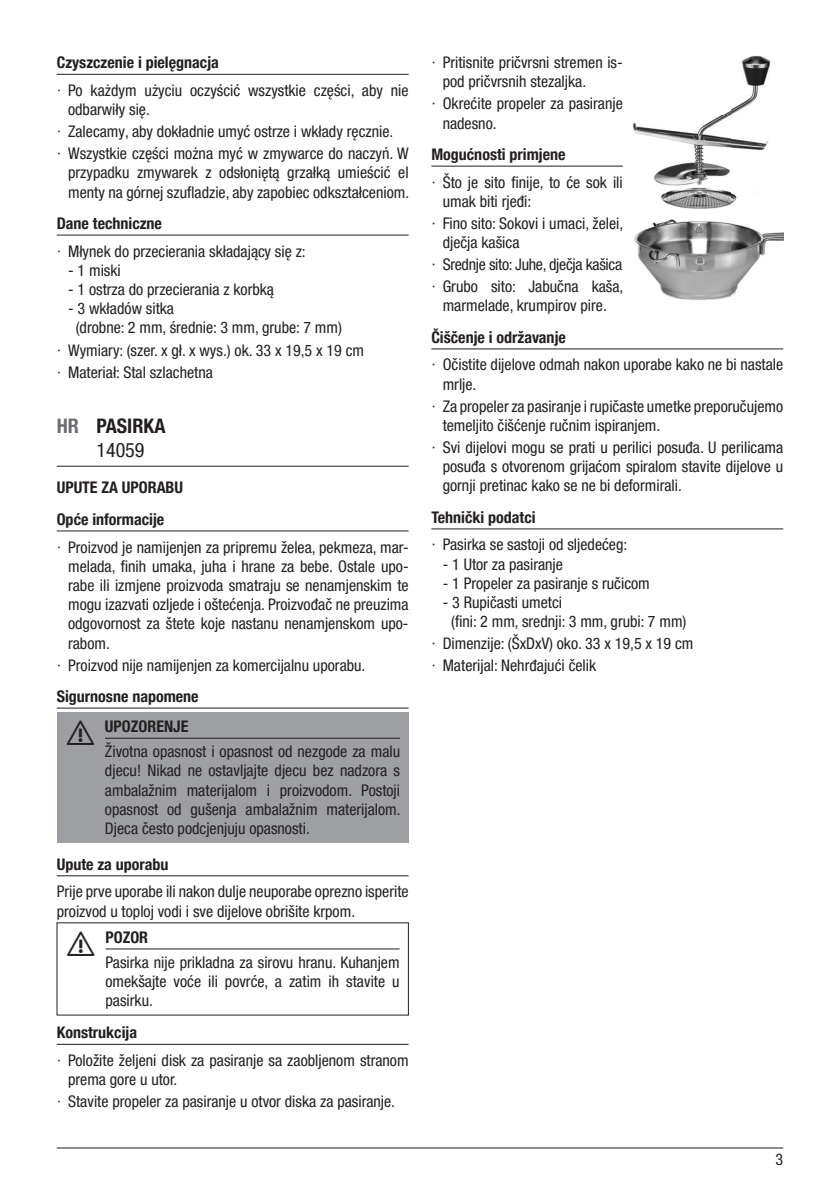
<style>
.page{position:relative;width:840px;height:1191px;background:#fff}
.page>*{position:absolute;margin:0;border:0;box-sizing:border-box;transform-origin:0 0}
.t1{font:700 condensed 20px/24px "Helvetica Neue LT Pro";color:#231f20}
.t2{font:condensed 16px/19.2px "Helvetica Neue LT Pro";color:#231f20}
.t3{font:700 condensed 16px/31.4px "Helvetica Neue LT Pro";color:#231f20}
.t4{font:condensed 16px "Helvetica Neue LT Std";color:#231f20}
.s1{font-weight:700}
.s2{font-family:"Arial";font-stretch:normal}
.s3{color:#6c6d70}
.s4{font-weight:400}
</style>
<div class="page">
<hr style="left:57px;top:1147px;width:725px;height:1px;background:#231f20">
<hr style="left:57px;top:74px;width:351px;height:1px;background:#231f20">
<hr style="left:57px;top:234px;width:351px;height:1px;background:#231f20">
<hr style="left:57px;top:466px;width:351px;height:1px;background:#231f20">
<hr style="left:57px;top:530px;width:351px;height:1px;background:#231f20">
<hr style="left:57px;top:707px;width:351px;height:1px;background:#231f20">
<hr style="left:57px;top:875px;width:351px;height:1px;background:#231f20">
<hr style="left:57px;top:1043px;width:351px;height:1px;background:#231f20">
<div style="left:57px;top:712px;width:351px;height:130px;background:#9d9fa2"></div>
<hr style="left:105px;top:738px;width:295px;height:1px;background:#231f20">
<hr style="left:105px;top:948px;width:294px;height:1px;background:#231f20">
<hr style="left:431px;top:166px;width:191px;height:1px;background:#231f20">
<hr style="left:431px;top:348px;width:351px;height:1px;background:#231f20">
<hr style="left:431px;top:528px;width:351px;height:1px;background:#231f20">
<img style="left:633px;top:55px;width:149px;height:245px">
<p class="t2" style="left:57px;top:48px;width:353px;line-height:27.8px"><span class="s1">Czyszczenie i pielęgnacja<br></span><span class="s2">·</span> Po każdym użyciu oczyścić wszystkie części, aby nie</p>
<p class="t2" style="left:57px;top:98px;width:353px;line-height:22px;text-indent:11px">odbarwiły się.<br><span class="s2">·</span> Zalecamy, aby dokładnie umyć ostrze i wkłady ręcznie.<br><span class="s2">·</span> Wszystkie części można myć w zmywarce do naczyń. W</p>
<p class="t2" style="left:68px;top:163px;width:342px">przypadku zmywarek z odsłoniętą grzałką umieścić el menty na górnej szufladzie, aby zapobiec odkształceniom.</p>
<p class="t2" style="left:57px;top:209px;width:250px;line-height:27.8px"><span class="s1">Dane techniczne<br></span><span class="s2">·</span> Młynek do przecierania składający się z:</p>
<p class="t2" style="left:68px;top:260px;width:54px">- 1 miski</p>
<p class="t2" style="left:68px;top:280px;width:207px">- 1 ostrza do przecierania z korbką</p>
<p class="t2" style="left:76px;top:299px;width:267px;text-indent:-8px">- 3 wkładów sitka<br>(drobne: 2 mm, średnie: 3 mm, grube: 7 mm)</p>
<p class="t2" style="left:57px;top:339px;width:309px;line-height:22px"><span class="s2">·</span> Wymiary: (szer. x gł. x wys.) ok. 33 x 19,5 x 19 cm <span class="s2">·</span> Materiał: Stal szlachetna</p>
<p class="t1" style="left:96px;top:414px;width:70px;text-indent:-40px"><span class="s3">HR</span> PASIRKA<br><span class="s4">14059</span></p>
<p class="t3" style="left:57px;top:472px;width:128px">UPUTE ZA UPORABU<br>Opće informacije</p>
<p class="t2" style="left:68px;top:537px;width:342px;text-align:justify;text-indent:-11px"><span class="s2">·</span> Proizvod je namijenjen za pripremu želea, pekmeza, mar&shy;melada, finih umaka, juha i hrane za bebe. Ostale upo&shy;rabe ili izmjene proizvoda smatraju se nenamjenskim te mogu izazvati ozljede i oštećenja. Proizvođač ne preuzima odgovornost za štete koje nastanu nenamjenskom upo&shy;rabom.</p>
<p class="t2" style="left:57px;top:655px;width:310px"><span class="s2">·</span> Proizvod nije namijenjen za komercijalnu uporabu.</p>
<p class="t3" style="left:57px;top:680px;width:143px">Sigurnosne napomene</p>
<p class="t3" style="left:67px;top:711px;width:123px">⚠ UPOZORENJE</p>
<p class="t2" style="left:105px;top:741px;width:297px;text-align:justify">Životna opasnost i opasnost od nezgode za malu djecu! Nikad ne ostavljajte djecu bez nadzora s ambalažnim materijalom i proizvodom. Postoji opasnost od gušenja ambalažnim materijalom.<br>Djeca često podcjenjuju opasnosti.</p>
<p class="t3" style="left:57px;top:848px;width:113px">Upute za uporabu</p>
<p class="t2" style="left:57px;top:882px;width:353px">Prije prve uporabe ili nakon dulje neuporabe oprezno isperite proizvod u toploj vodi i sve dijelove obrišite krpom.</p>
<p class="t2" style="left:105px;top:924px;width:295px;line-height:24.8px;text-indent:-38px">⚠ <span class="s1">POZOR<br></span>Pasirka nije prikladna za sirovu hranu. Kuhanjem</p>
<p class="t2" style="left:105px;top:971px;width:295px">omekšajte voće ili povrće, a zatim ih stavite u pasirku.</p>
<p class="t2" style="left:57px;top:1018px;width:353px;line-height:27.6px"><span class="s1">Konstrukcija<br></span><span class="s2">·</span> Položite željeni disk za pasiranje sa zaobljenom stranom</p>
<p class="t2" style="left:57px;top:1068px;width:340px;line-height:22px;text-indent:11px">prema gore u utor.<br><span class="s2">·</span> Stavite propeler za pasiranje u otvor diska za pasiranje.</p>
<p class="t2" style="left:442px;top:53px;width:181px;text-indent:-11px"><span class="s2">·</span> Pritisnite pričvrsni stremen is&shy;pod pričvrsnih stezaljka.</p>
<p class="t2" style="left:442px;top:94px;width:181px;text-indent:-11px"><span class="s2">·</span> Okrećite propeler za pasiranje nadesno.</p>
<p class="t2" style="left:431px;top:140px;width:193px;line-height:27.8px"><span class="s1">Mogućnosti primjene<br></span><span class="s2">·</span> Što je sito finije, to će sok ili</p>
<p class="t2" style="left:431px;top:190px;width:193px;line-height:22px;text-indent:11px">umak biti rjeđi:<br><span class="s2">·</span> Fino sito: Sokovi i umaci, želei,</p>
<p class="t2" style="left:431px;top:231px;width:193px;line-height:22px;text-indent:11px">dječja kašica<br><span class="s2">·</span> Srednje sito: Juhe, dječja kašica <span class="s2">·</span> Grubo sito: Jabučna kaša,</p>
<p class="t2" style="left:442px;top:296px;width:166px">marmelade, krumpirov pire.</p>
<p class="t2" style="left:431px;top:323px;width:353px;line-height:27.8px"><span class="s1">Čiščenje i održavanje<br></span><span class="s2">·</span> Očistite dijelove odmah nakon uporabe kako ne bi nastale</p>
<p class="t2" style="left:431px;top:373px;width:353px;line-height:22px;text-indent:11px">mrlje.<br><span class="s2">·</span> Za propeler za pasiranje i rupičaste umetke preporučujemo</p>
<p class="t2" style="left:431px;top:414px;width:353px;line-height:22px;text-indent:11px">temeljito čišćenje ručnim ispiranjem.<br><span class="s2">·</span> Svi dijelovi mogu se prati u perilici posuđa. U perilicama</p>
<p class="t2" style="left:442px;top:457px;width:342px">posuđa s otvorenom grijaćom spiralom stavite dijelove u gornji pretinac kako se ne bi deformirali.</p>
<p class="t2" style="left:431px;top:503px;width:197px;line-height:27.6px"><span class="s1">Tehnički podatci<br></span><span class="s2">·</span> Pasirka se sastoji od sljedećeg:</p>
<p class="t2" style="left:442px;top:554px;width:122px">- 1 Utor za pasiranje</p>
<p class="t2" style="left:442px;top:573px;width:208px">- 1 Propeler za pasiranje s ručicom</p>
<p class="t2" style="left:451px;top:592px;width:237px;text-indent:-8px">- 3 Rupičasti umetci<br>(fini: 2 mm, srednji: 3 mm, grubi: 7 mm)</p>
<p class="t2" style="left:431px;top:632px;width:263px;line-height:22px"><span class="s2">·</span> Dimenzije: (ŠxDxV) oko. 33 x 19,5 x 19 cm <span class="s2">·</span> Materijal: Nehrđajući čelik</p>
<p class="t4" style="left:775px;top:1150px;width:9px">3</p>
</div>
